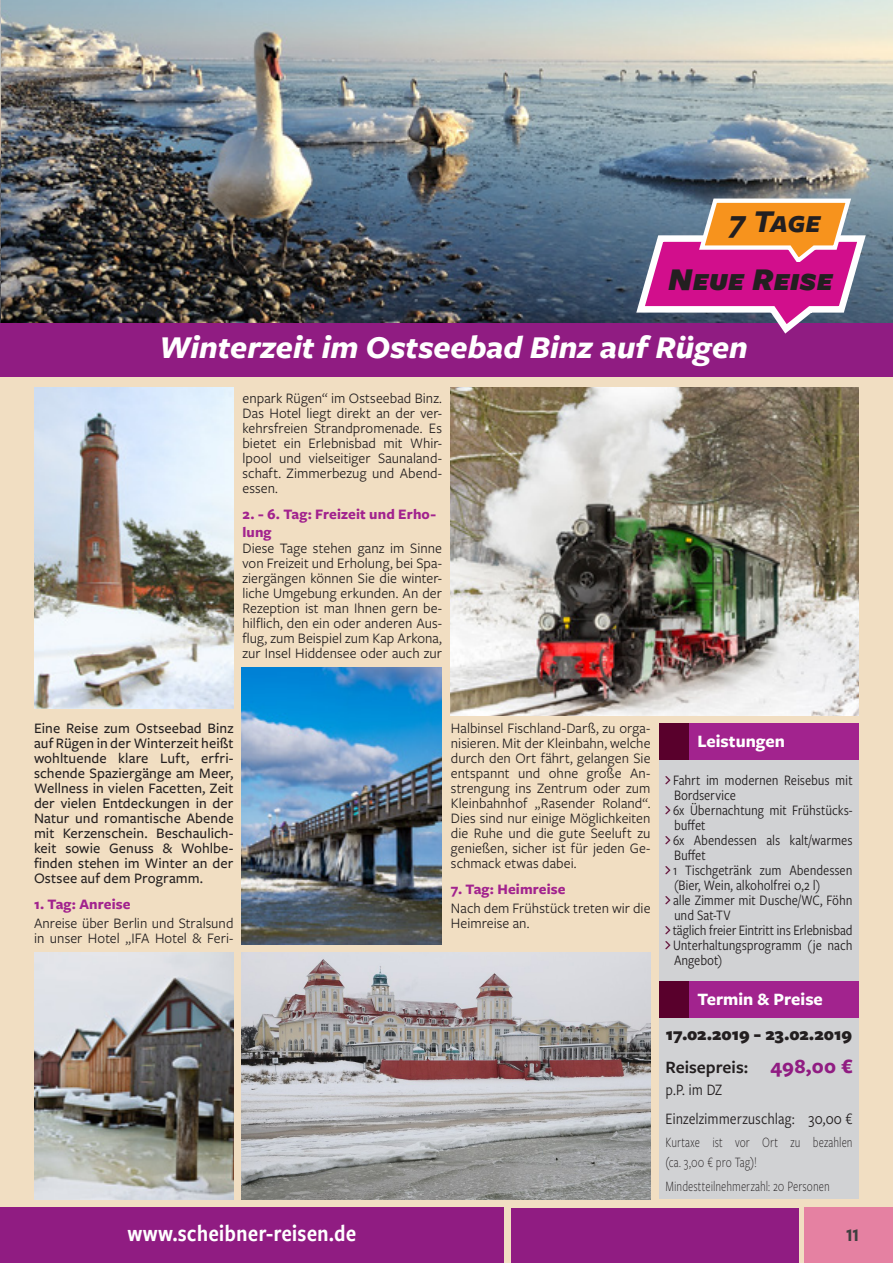
<style>
.page{position:relative;width:893px;height:1263px;background:#f1dec2}
.page>*{position:absolute;margin:0;border:0;box-sizing:border-box;transform-origin:0 0}
.REISEÜBERSCHRIFT{font:italic 700 33px "Freight Sans Pro";letter-spacing:-.005em;color:#fff}
.t1{font:italic 900 33px "Freight Sans Pro";color:#231f20}
.t2{font:italic 700 33px "Freight Sans Pro";color:#231f20}
.t3{font:24px "Freight Sans Cnd Pro Semi";color:#fff}
.t4{font:24px "Freight Sans Cmp Pro Semi";color:#3e3e3f}
.t5{font:700 18px "Freight Sans Pro";color:#fff}
.t6{font:900 18px "Freight Sans Pro";color:#231f20}
.Preise{font:600 18px "Freight Sans Pro";color:#231f20}
.zuschlag_verlängerun{font:16.5px "Freight Sans Cnd Pro";letter-spacing:-.005em;color:#231f20}
.Zuschlag_im_DZ{font:16.5px "Freight Sans Cnd Pro";color:#231f20}
.beschreibung_reiseta{font:15px/15px "Freight Sans Pro";letter-spacing:.005em;color:#231f20;text-align:justify}
.präambel{font:500 15px/15px "Freight Sans Pro";letter-spacing:.005em;color:#231f20;text-align:justify}
.t7{font:15px/15px "Freight Sans Cnd Pro";letter-spacing:-.01em;color:#231f20}
.reisetage_üs{font:700 15px/18px "Freight Sans Pro";letter-spacing:.005em;color:#a2238e}
.Bedingungen{font:300 14.85px/19.5px "Freight Sans Cnd Pro";letter-spacing:.005em;color:#231f20;scale:.86 1}
.s1{font-weight:700;font-size:21px;color:#901c82}
</style>
<div class="page">
<div style="left:805px;top:1208px;width:88px;height:55px;background:#e581a2"></div>
<div style="left:0;top:1208px;width:504px;height:55px;background:#901c82"></div>
<div style="left:511px;top:1208px;width:287px;height:55px;background:#901c82"></div>
<img style="left:0;top:0;width:893px;height:324px">
<img style="left:34px;top:387px;width:200px;height:321px">
<hr style="left:0;top:324px;width:1px;height:53px;background:#901c82">
<img style="left:450px;top:387px;width:409px;height:328px">
<img style="left:242px;top:952px;width:408px;height:247px">
<img style="left:34px;top:952px;width:200px;height:247px">
<img style="left:242px;top:667px;width:200px;height:277px">
<div style="left:1px;top:324px;width:892px;height:53px;background:#901c82"></div>
<div style="left:659px;top:759px;width:200px;height:222px;background:#d1d2d4"></div>
<div style="left:689px;top:723px;width:170px;height:36px;background:#a2238e"></div>
<div style="left:659px;top:1018px;width:200px;height:34px;background:#d1d2d4"></div>
<div style="left:659px;top:1052px;width:200px;height:147px;background:#d1d2d4"></div>
<div style="left:689px;top:981px;width:170px;height:37px;background:#a2238e"></div>
<svg style="left:636px;top:198px;width:230px;height:136px;background:#bc5e85"></svg>
<div style="left:659px;top:723px;width:30px;height:36px;background:#59002c"></div>
<div style="left:659px;top:981px;width:30px;height:37px;background:#59002c"></div>
<p class="t2" style="left:729px;top:199px;width:94px">7 Tage</p>
<p class="t1" style="left:668px;top:256px;width:167px">Neue Reise</p>
<p class="REISEÜBERSCHRIFT" style="left:159px;top:325px;width:590px">Winterzeit im Ostseebad Binz auf Rügen</p>
<p class="beschreibung_reiseta" style="left:242px;top:389px;width:201px">enpark Rügen“ im Ostseebad Binz.<br>Das Hotel liegt direkt an der ver&shy;kehrsfreien Strandpromenade. Es bietet ein Erlebnisbad mit Whir&shy;lpool und vielseitiger Saunaland&shy;schaft. Zimmerbezug und Abend&shy;essen.</p>
<p class="reisetage_üs" style="left:242px;top:505px;width:195px">2. - 6. Tag: Freizeit und Erho&shy;lung</p>
<p class="beschreibung_reiseta" style="left:242px;top:539px;width:201px">Diese Tage stehen ganz im Sinne von Freizeit und Erholung, bei Spa&shy;ziergängen können Sie die winter&shy;liche Umgebung erkunden. An der Rezeption ist man Ihnen gern be&shy;hilflich, den ein oder anderen Aus&shy;flug, zum Beispiel zum Kap Arkona, zur Insel Hiddensee oder auch zur</p>
<p class="präambel" style="left:34px;top:720px;width:201px">Eine Reise zum Ostseebad Binz auf Rügen in der Winterzeit heißt wohltuende klare Luft, erfri&shy;schende Spaziergänge am Meer, Wellness in vielen Facetten, Zeit der vielen Entdeckungen in der Natur und romantische Abende mit Kerzenschein. Beschaulich&shy;keit sowie Genuss &amp; Wohlbe&shy;finden stehen im Winter an der Ostsee auf dem Programm.</p>
<p class="reisetage_üs" style="left:34px;top:895px;width:98px">1. Tag: Anreise</p>
<p class="beschreibung_reiseta" style="left:34px;top:914px;width:201px">Anreise über Berlin und Stralsund in unser Hotel „IFA Hotel &amp; Feri-</p>
<p class="beschreibung_reiseta" style="left:451px;top:719px;width:201px">Halbinsel Fischland-Darß, zu orga&shy;nisieren. Mit der Kleinbahn, welche durch den Ort fährt, gelangen Sie entspannt und ohne große An&shy;strengung ins Zentrum oder zum Kleinbahnhof „Rasender Roland“.<br>Dies sind nur einige Möglichkeiten die Ruhe und die gute Seeluft zu genießen, sicher ist für jeden Ge&shy;schmack etwas dabei.</p>
<p class="reisetage_üs" style="left:451px;top:880px;width:116px">7. Tag: Heimreise</p>
<p class="beschreibung_reiseta" style="left:451px;top:899px;width:201px">Nach dem Frühstück treten wir die<br>Heimreise an.</p>
<p class="t5" style="left:697px;top:729px;width:89px">Leistungen</p>
<p class="t7" style="left:673px;top:772px;width:181px">Fahrt im modernen Reisebus mit<br>Bordservice</p>
<p class="t7" style="left:673px;top:802px;width:181px">6x Übernachtung mit Frühstücks&shy;buffet</p>
<p class="t7" style="left:673px;top:832px;width:181px">6x Abendessen als kalt/warmes<br>Buffet</p>
<p class="t7" style="left:673px;top:862px;width:181px">1 Tischgetränk zum Abendessen (Bier, Wein, alkoholfrei 0,2 l)</p>
<p class="t7" style="left:673px;top:892px;width:181px">alle Zimmer mit Dusche/WC, Föhn und Sat-TV</p>
<p class="t7" style="left:673px;top:922px;width:181px">täglich freier Eintritt ins Erlebnisbad</p>
<p class="t7" style="left:673px;top:937px;width:181px">Unterhaltungsprogramm (je nach<br>Angebot)</p>
<p class="t5" style="left:697px;top:987px;width:127px">Termin &amp; Preise</p>
<p class="t6" style="left:666px;top:1022px;width:188px">17.02.2019 - 23.02.2019</p>
<p class="Preise" style="left:665px;top:1055px;width:189px">Reisepreis: <span class="s1">498,00 €</span></p>
<p class="Zuschlag_im_DZ" style="left:665px;top:1079px;width:58px">p.P. im DZ</p>
<p class="zuschlag_verlängerun" style="left:665px;top:1107px;width:189px">Einzelzimmerzuschlag: 30,00 €</p>
<p class="Bedingungen" style="left:665px;top:1132px;width:219px">Kurtaxe ist vor Ort zu bezahlen (ca. 3,00 € pro Tag)!</p>
<p class="Bedingungen" style="left:665px;top:1175px;width:193px">Mindestteilnehmerzahl: 20 Personen</p>
<h2 class="t3" style="left:128px;top:1217px;width:230px">www.scheibner-reisen.de</h2>
<h2 class="t4" style="left:846px;top:1217px;width:14px">11</h2>
</div>
